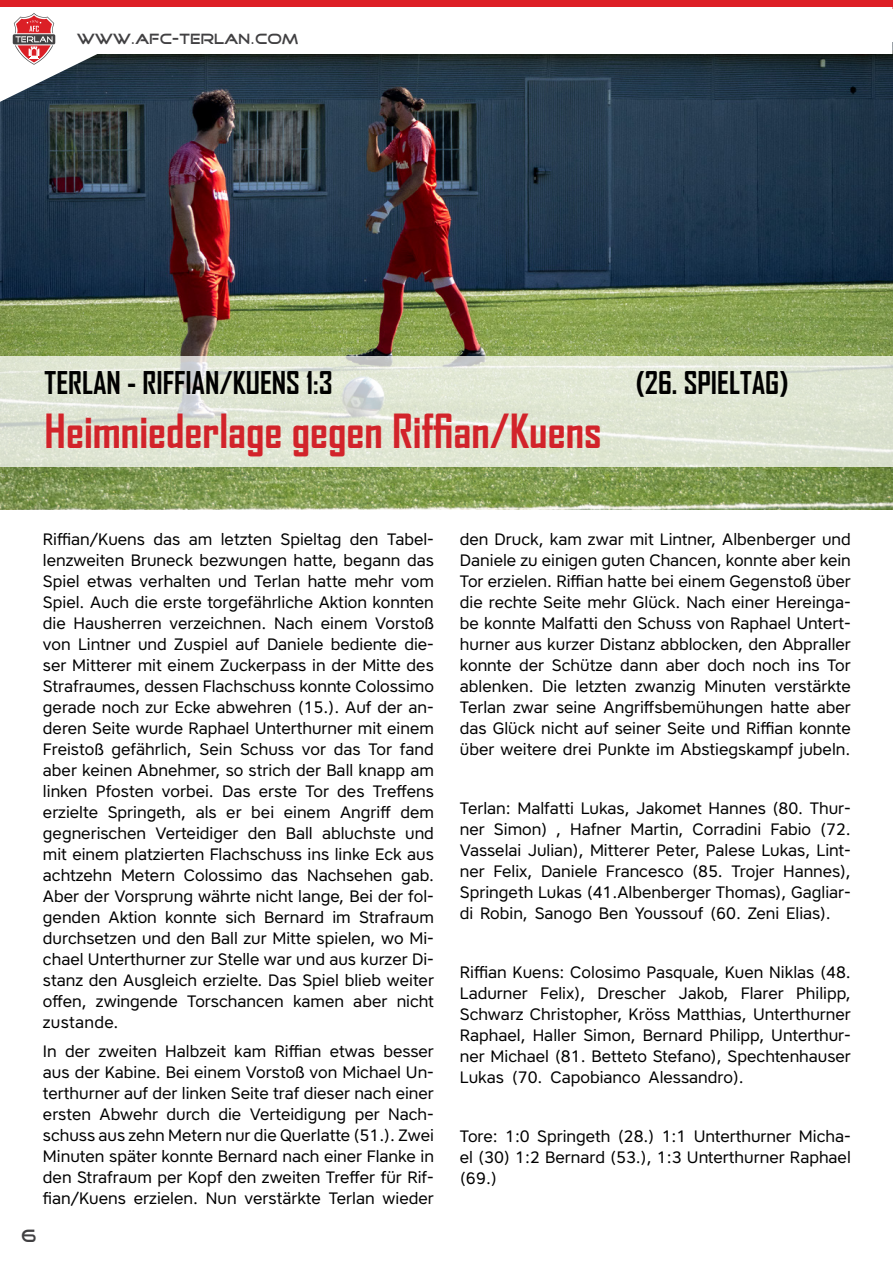
<style>
.page{position:relative;width:893px;height:1263px;background:#fff}
.page>*{position:absolute;margin:0;border:0;box-sizing:border-box;transform-origin:0 0}
.t1{font:700 45px "Agency FB";color:#d2232a}
.t2{font:700 30px "Agency FB";color:#000}
.t3{font:18px "Good Times";color:#414042}
.Mannschaft{font:16.5px/21px "Core Sans A45";color:#000;text-align:justify}
.t4{font:15px "Good Times";color:#414042}
</style>
<div class="page">
<img style="left:0;top:43px;width:893px;height:466px">
<svg style="left:0;top:356px;width:893px;height:110px;background:#dfe5d4"></svg>
<svg style="left:0;top:6px;width:892px;height:96px"></svg>
<svg style="left:13px;top:13px;width:42px;height:52px"></svg>
<div style="left:0;top:0;width:893px;height:6px;background:#dd1f26"></div>
<p class="t4" style="left:77px;top:32px;width:224px">WWW.AFC-TERLAN.COM</p>
<p class="t2" style="left:45px;top:364px;width:289px">TERLAN - RIFFIAN/KUENS 1:3</p>
<p class="t2" style="left:636px;top:364px;width:154px">(26. SPIELTAG)</p>
<p class="t1" style="left:45px;top:403px;width:558px">Heimniederlage gegen Riffian/Kuens</p>
<p class="Mannschaft" style="left:43px;top:528px;width:393px">Riffian/Kuens das am letzten Spieltag den Tabel&shy;lenzweiten Bruneck bezwungen hatte, begann das Spiel etwas verhalten und Terlan hatte mehr vom Spiel. Auch die erste torgefährliche Aktion konnten die Hausherren verzeichnen. Nach einem Vorstoß von Lintner und Zuspiel auf Daniele bediente die&shy;ser Mitterer mit einem Zuckerpass in der Mitte des Strafraumes, dessen Flachschuss konnte Colossimo gerade noch zur Ecke abwehren (15.). Auf der an&shy;deren Seite wurde Raphael Unterthurner mit einem Freistoß gefährlich, Sein Schuss vor das Tor fand aber keinen Abnehmer, so strich der Ball knapp am linken Pfosten vorbei. Das erste Tor des Treffens erzielte Springeth, als er bei einem Angriff dem gegnerischen Verteidiger den Ball abluchste und mit einem platzierten Flachschuss ins linke Eck aus achtzehn Metern Colossimo das Nachsehen gab.<br>Aber der Vorsprung währte nicht lange, Bei der fol&shy;genden Aktion konnte sich Bernard im Strafraum durchsetzen und den Ball zur Mitte spielen, wo Mi&shy;chael Unterthurner zur Stelle war und aus kurzer Di&shy;stanz den Ausgleich erzielte. Das Spiel blieb weiter offen, zwingende Torschancen kamen aber nicht zustande.</p>
<p class="Mannschaft" style="left:43px;top:1041px;width:393px">In der zweiten Halbzeit kam Riffian etwas besser aus der Kabine. Bei einem Vorstoß von Michael Un&shy;terthurner auf der linken Seite traf dieser nach einer ersten Abwehr durch die Verteidigung per Nach&shy;schuss aus zehn Metern nur die Querlatte (51.). Zwei Minuten später konnte Bernard nach einer Flanke in den Strafraum per Kopf den zweiten Treffer für Rif&shy;fian/Kuens erzielen. Nun verstärkte Terlan wieder</p>
<p class="t3" style="left:21px;top:1227px;width:18px">6</p>
<p class="Mannschaft" style="left:460px;top:528px;width:393px">den Druck, kam zwar mit Lintner, Albenberger und Daniele zu einigen guten Chancen, konnte aber kein Tor erzielen. Riffian hatte bei einem Gegenstoß über die rechte Seite mehr Glück. Nach einer Hereinga&shy;be konnte Malfatti den Schuss von Raphael Untert&shy;hurner aus kurzer Distanz abblocken, den Abpraller konnte der Schütze dann aber doch noch ins Tor ablenken. Die letzten zwanzig Minuten verstärkte Terlan zwar seine Angriffsbemühungen hatte aber das Glück nicht auf seiner Seite und Riffian konnte über weitere drei Punkte im Abstiegskampf jubeln.</p>
<p class="Mannschaft" style="left:460px;top:797px;width:393px">Terlan: Malfatti Lukas, Jakomet Hannes (80. Thur&shy;ner Simon) , Hafner Martin, Corradini Fabio (72.<br>Vasselai Julian), Mitterer Peter, Palese Lukas, Lint&shy;ner Felix, Daniele Francesco (85. Trojer Hannes), Springeth Lukas (41.Albenberger Thomas), Gagliar&shy;di Robin, Sanogo Ben Youssouf (60. Zeni Elias).</p>
<p class="Mannschaft" style="left:460px;top:961px;width:392px">Riffian Kuens: Colosimo Pasquale, Kuen Niklas (48.<br>Ladurner Felix), Drescher Jakob, Flarer Philipp, Schwarz Christopher, Kröss Matthias, Unterthurner Raphael, Haller Simon, Bernard Philipp, Unterthur&shy;ner Michael (81. Betteto Stefano), Spechtenhauser Lukas (70. Capobianco Alessandro).</p>
<p class="Mannschaft" style="left:460px;top:1125px;width:392px">Tore: 1:0 Springeth (28.) 1:1 Unterthurner Micha&shy;el (30) 1:2 Bernard (53.), 1:3 Unterthurner Raphael (69.)</p>
</div>
